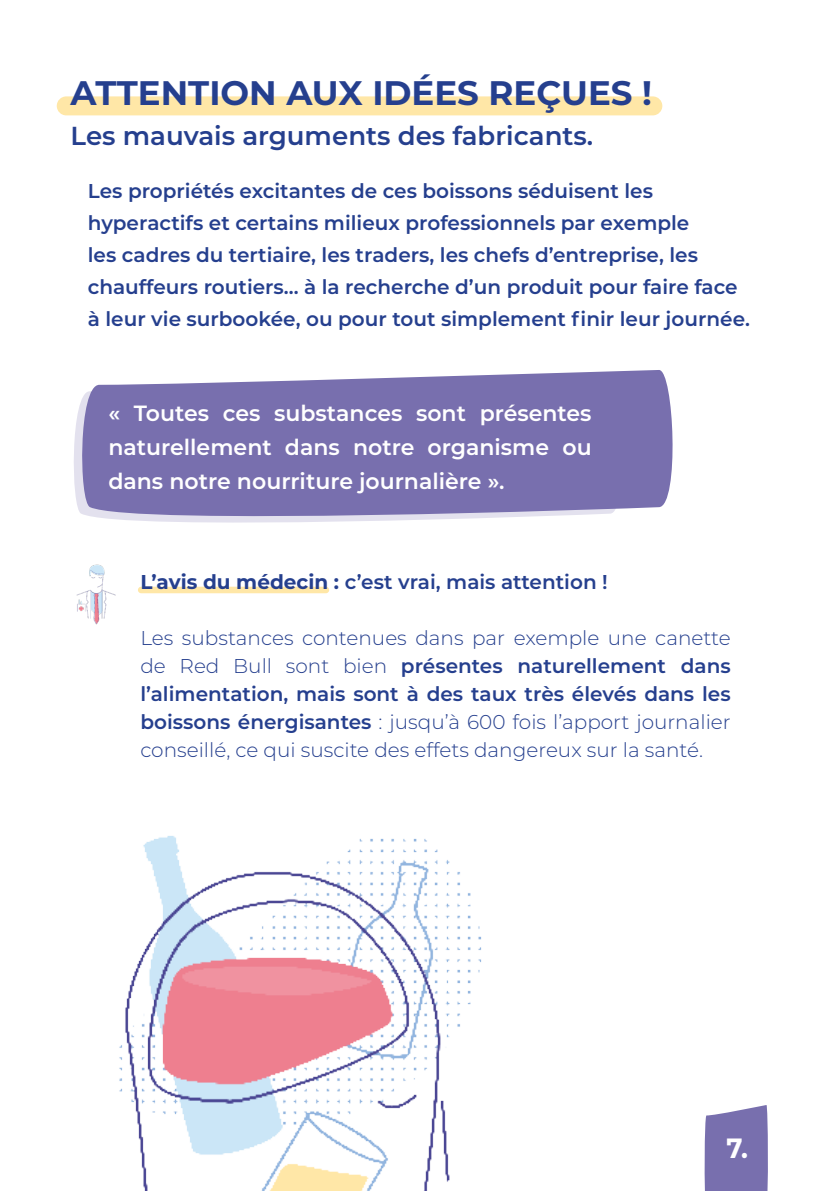
<style>
.page{position:relative;width:840px;height:1191px;background:#fff}
.page>*{position:absolute;margin:0;border:0;box-sizing:border-box;transform-origin:0 0}
.Style_de_paragraphe{font:700 34px "Montserrat";color:#253f8e}
.t1{font:700 27.8px "Montserrat";color:#fff;scale:.93 1}
.Style_de_paragraphe-2{font:600 26px "Montserrat";color:#253f8e}
.Style_de_paragraphe-3{font:600 22px/34px "Montserrat";color:#fff;text-align:justify}
.Style_de_paragraphe-4{font:600 20px/32px "Montserrat";color:#253f8e}
.Style_de_paragraphe-5{font:300 20px/28px "Montserrat";color:#253f8e;text-align:justify}
.s1{font-weight:700}
.s2{font-weight:600}
</style>
<div class="page">
<div style="left:138px;top:586px;width:191px;height:7px;background:#ffe7a7;border-radius:3px"></div>
<div style="left:57px;top:96px;width:605px;height:19px;background:#ffe7a7;border-radius:9px"></div>
<svg style="left:704px;top:1105px;width:64px;height:86px;background:#837bb4"></svg>
<svg style="left:78px;top:370px;width:595px;height:153px;background:#8880b8"></svg>
<img style="left:76px;top:564px;width:40px;height:61px">
<img style="left:119px;top:836px;width:363px;height:355px">
<p class="Style_de_paragraphe" style="left:71px;top:68px;width:582px">ATTENTION AUX IDÉES REÇUES !</p>
<p class="Style_de_paragraphe-2" style="left:71px;top:117px;width:524px">Les mauvais arguments des fabricants.</p>
<p class="Style_de_paragraphe-4" style="left:88px;top:174px;width:663px">Les propriétés excitantes de ces boissons séduisent les hyperactifs et certains milieux professionnels par exemple<br>les cadres du tertiaire, les traders, les chefs d’entreprise, les chauffeurs routiers... à la recherche d’un produit pour faire face à leur vie surbookée, ou pour tout simplement finir leur journée.</p>
<p class="Style_de_paragraphe-3" style="left:108px;top:395px;width:484px">« Toutes ces substances sont présentes naturellement dans notre organisme ou dans notre nourriture journalière ».</p>
<p class="Style_de_paragraphe-4" style="left:140px;top:565px;width:468px"><span class="s1">L’avis du médecin :</span> c’est vrai, mais attention !</p>
<p class="Style_de_paragraphe-5" style="left:140px;top:623px;width:591px">Les substances contenues dans par exemple une canette de Red Bull sont bien <span class="s2">présentes naturellement dans l’alimentation, mais sont à des taux très élevés dans les boissons énergisantes</span> : jusqu’à 600 fois l’apport journalier conseillé, ce qui suscite des effets dangereux sur la santé.</p>
<p class="t1" style="left:726px;top:1127px;width:25px">7.</p>
</div>
